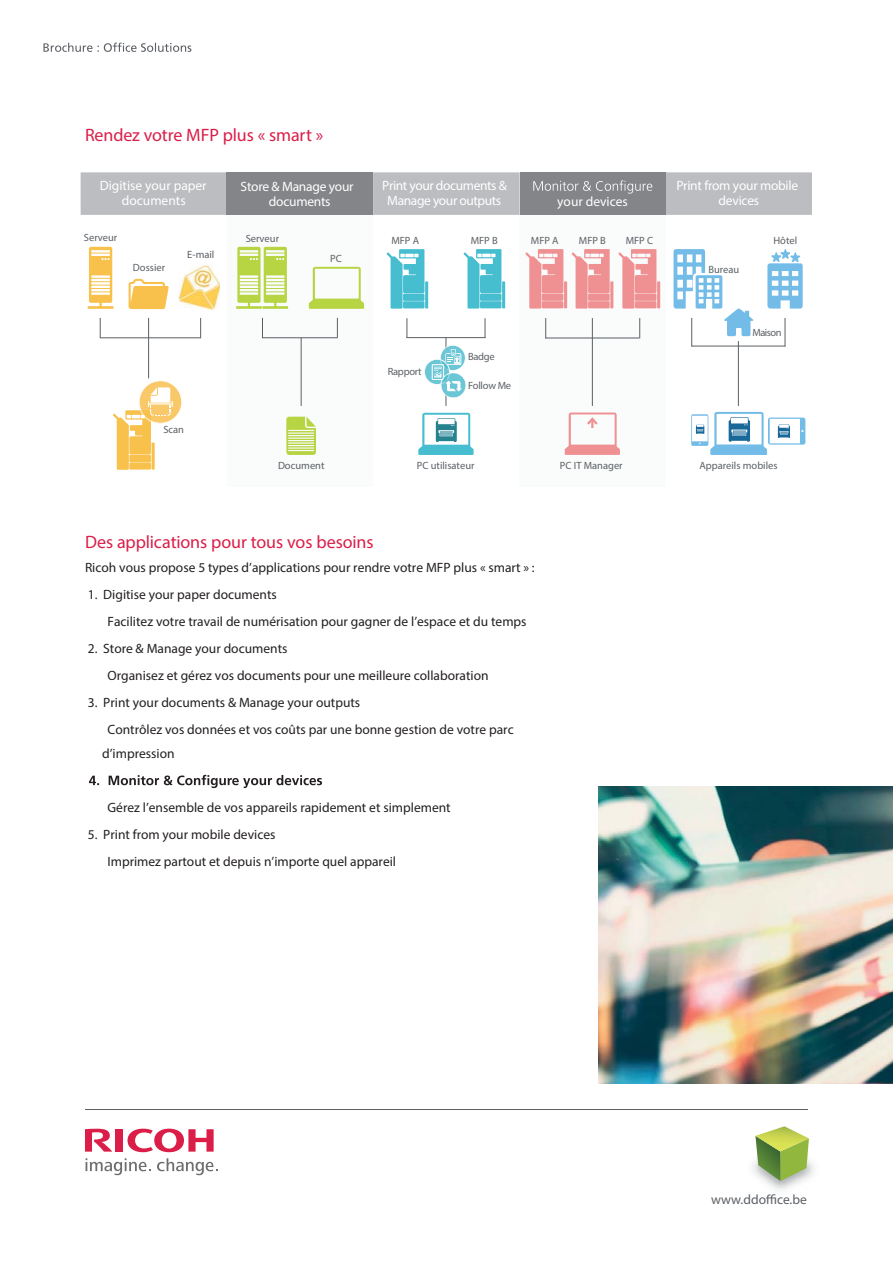
<style>
.page{position:relative;width:893px;height:1263px;background:#fff}
.page>*{position:absolute;margin:0;border:0;box-sizing:border-box;transform-origin:0 0}
.t1{font:18px "Frutiger LT";letter-spacing:-.005em;color:#da1e48}
.t2{font:300 13.5px/24px "Frutiger LT";color:#231f20}
.t3{font:700 13.5px "Frutiger LT";color:#231f20}
.t4{font:300 13.5px/15px "Frutiger LT";letter-spacing:-.02em;color:#fff;text-align:center}
.t5{font:300 13.5px/15px "Frutiger LT";color:#fff;text-align:center}
.t6{font:13.5px "Myriad Pro";color:#5c6065}
.t7{font:300 10.5px "Frutiger LT";color:#5b6065}
.t8{font:300 10.5px "Frutiger LT";letter-spacing:-.025em;color:#5b6065}
</style>
<div class="page">
<svg style="left:127px;top:1129px;width:87px;height:23px"></svg>
<div style="left:116px;top:1129px;width:7px;height:23px;background:#da1e48"></div>
<svg style="left:85px;top:1129px;width:27px;height:23px"></svg>
<svg style="left:86px;top:1158px;width:65px;height:17px"></svg>
<svg style="left:157px;top:1158px;width:61px;height:17px"></svg>
<hr style="left:85px;top:1109px;width:723px;height:1px;background:#5c6065">
<svg style="left:238px;top:246px;width:127px;height:171px"></svg>
<svg style="left:546px;top:282px;width:115px;height:173px"></svg>
<svg style="left:88px;top:247px;width:25px;height:62px"></svg>
<svg style="left:129px;top:279px;width:40px;height:30px"></svg>
<img style="left:178px;top:264px;width:42px;height:45px">
<svg style="left:113px;top:380px;width:69px;height:90px"></svg>
<hr style="left:148px;top:318px;width:1px;height:60px;background:#5b6065">
<hr style="left:100px;top:337px;width:101px;height:1px;background:#5b6065">
<svg style="left:200px;top:318px;width:1px;height:20px"></svg>
<svg style="left:100px;top:318px;width:1px;height:20px"></svg>
<svg style="left:236px;top:247px;width:52px;height:62px"></svg>
<svg style="left:309px;top:267px;width:55px;height:42px"></svg>
<svg style="left:286px;top:417px;width:30px;height:38px"></svg>
<hr style="left:262px;top:337px;width:76px;height:1px;background:#5b6065">
<svg style="left:337px;top:318px;width:1px;height:20px"></svg>
<svg style="left:262px;top:318px;width:1px;height:19px"></svg>
<hr style="left:301px;top:337px;width:1px;height:69px;background:#5b6065">
<hr style="left:446px;top:338px;width:1px;height:68px;background:#5b6065">
<svg style="left:386px;top:249px;width:42px;height:60px"></svg>
<svg style="left:463px;top:249px;width:42px;height:60px"></svg>
<svg style="left:424px;top:345px;width:42px;height:53px"></svg>
<svg style="left:418px;top:413px;width:56px;height:42px"></svg>
<hr style="left:406px;top:337px;width:79px;height:1px;background:#5b6065">
<svg style="left:485px;top:318px;width:1px;height:20px"></svg>
<svg style="left:406px;top:318px;width:1px;height:20px"></svg>
<svg style="left:565px;top:413px;width:55px;height:42px"></svg>
<svg style="left:525px;top:249px;width:135px;height:60px"></svg>
<hr style="left:592px;top:318px;width:1px;height:88px;background:#5b6065">
<hr style="left:545px;top:338px;width:94px;height:1px;background:#5b6065">
<svg style="left:639px;top:318px;width:1px;height:20px"></svg>
<svg style="left:545px;top:318px;width:1px;height:20px"></svg>
<svg style="left:767px;top:249px;width:36px;height:60px"></svg>
<svg style="left:691px;top:412px;width:114px;height:43px"></svg>
<hr style="left:738px;top:341px;width:1px;height:65px;background:#5b6065">
<hr style="left:691px;top:346px;width:94px;height:1px;background:#5b6065">
<svg style="left:673px;top:249px;width:80px;height:97px"></svg>
<svg style="left:785px;top:318px;width:1px;height:28px"></svg>
<img style="left:598px;top:787px;width:295px;height:296px">
<svg style="left:89px;top:775px;width:233px;height:13px"></svg>
<svg style="left:43px;top:43px;width:148px;height:9px"></svg>
<svg style="left:81px;top:172px;width:731px;height:43px;background:#a6a8ab"></svg>
<svg style="left:755px;top:1126px;width:54px;height:55px;background:#a8bf71"></svg>
<h1 class="t1" style="left:85px;top:128px;width:240px">Rendez votre MFP plus « smart »</h1>
<p class="t5" style="left:100px;top:179px;width:108px">Digitise your paper documents</p>
<p class="t4" style="left:241px;top:179px;width:114px">Store &amp; Manage your documents</p>
<p class="t4" style="left:382px;top:179px;width:126px">Print your documents &amp;<br>Manage your outputs</p>
<p class="t7" style="left:84px;top:233px;width:35px">Serveur</p>
<p class="t7" style="left:133px;top:264px;width:34px">Dossier</p>
<p class="t7" style="left:187px;top:251px;width:29px">E-mail</p>
<p class="t7" style="left:246px;top:234px;width:35px">Serveur</p>
<p class="t7" style="left:330px;top:255px;width:13px">PC</p>
<p class="t7" style="left:391px;top:236px;width:29px">MFP A</p>
<p class="t7" style="left:471px;top:236px;width:29px">MFP B</p>
<p class="t5" style="left:557px;top:194px;width:72px">your devices</p>
<p class="t7" style="left:531px;top:236px;width:29px">MFP A</p>
<p class="t7" style="left:579px;top:236px;width:29px">MFP B</p>
<p class="t7" style="left:626px;top:236px;width:29px">MFP C</p>
<p class="t7" style="left:163px;top:425px;width:22px">Scan</p>
<p class="t8" style="left:388px;top:367px;width:35px">Rapport</p>
<p class="t7" style="left:468px;top:352px;width:28px">Badge</p>
<p class="t8" style="left:468px;top:382px;width:45px">Follow Me</p>
<p class="t7" style="left:278px;top:461px;width:48px">Document</p>
<p class="t7" style="left:417px;top:461px;width:59px">PC utilisateur</p>
<p class="t7" style="left:560px;top:461px;width:64px">PC IT Manager</p>
<p class="t4" style="left:676px;top:179px;width:123px">Print from your mobile devices</p>
<p class="t7" style="left:708px;top:265px;width:33px">Bureau</p>
<p class="t7" style="left:773px;top:236px;width:25px">Hôtel</p>
<p class="t7" style="left:752px;top:328px;width:31px">Maison</p>
<p class="t7" style="left:699px;top:461px;width:80px">Appareils mobiles</p>
<h1 class="t1" style="left:85px;top:535px;width:290px">Des applications pour tous vos besoins</h1>
<p class="t2" style="left:85px;top:557px;width:451px">Ricoh vous propose 5 types d’applications pour rendre votre MFP plus « smart » :</p>
<p class="t3" style="left:88px;top:590px;width:191px">1. Digitise your paper documents</p>
<p class="t2" style="left:108px;top:610px;width:421px">Facilitez votre travail de numérisation pour gagner de l’espace et du temps</p>
<p class="t3" style="left:88px;top:643px;width:201px">2. Store &amp; Manage your documents</p>
<p class="t2" style="left:108px;top:664px;width:383px">Organisez et gérez vos documents pour une meilleure collaboration</p>
<p class="t3" style="left:88px;top:697px;width:274px">3. Print your documents &amp; Manage your outputs</p>
<p class="t2" style="left:102px;top:718px;width:413px;text-indent:5px">Contrôlez vos données et vos coûts par une bonne gestion de votre parc d’impression</p>
<p class="t2" style="left:108px;top:796px;width:345px">Gérez l’ensemble de vos appareils rapidement et simplement</p>
<p class="t3" style="left:88px;top:829px;width:189px">5. Print from your mobile devices</p>
<p class="t2" style="left:108px;top:850px;width:290px">Imprimez partout et depuis n’importe quel appareil</p>
<p class="t6" style="left:711px;top:1192px;width:97px">www.ddoffice.be</p>
</div>
